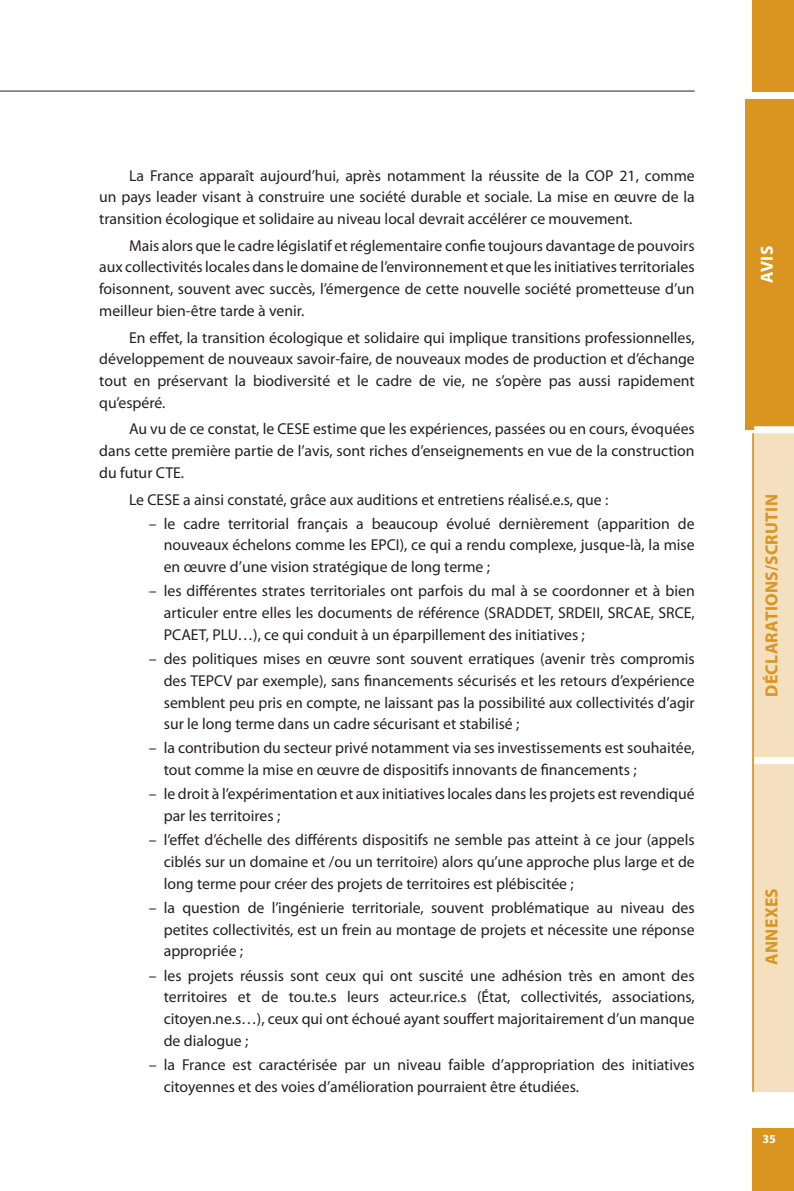
<style>
.page{position:relative;width:794px;height:1191px;background:#fff}
.page>*{position:absolute;margin:0;border:0;box-sizing:border-box;transform-origin:0 0}
.t1{font:700 17.5px "Myriad Pro";letter-spacing:.02em;color:#d9951f}
.t2{font:700 17.5px "Myriad Pro";color:#fff}
.Alinéa{font:15.75px/21.7px "Myriad Pro";color:#231f20;text-align:justify}
.t3{font:700 12.25px "Myriad Pro";color:#fff}
</style>
<div class="page">
<div style="left:752px;top:1129px;width:42px;height:62px;background:#d9951f"></div>
<div style="left:752px;top:0;width:42px;height:91px;background:#d9951f"></div>
<div style="left:754px;top:430px;width:40px;height:330px;background:#f4dfbe"></div>
<div style="left:754px;top:761px;width:40px;height:330px;background:#f4dfbe"></div>
<hr style="left:752px;top:433px;width:2px;height:658px;background:#d9951f">
<div style="left:745px;top:99px;width:49px;height:331px;background:#d9951f"></div>
<div style="left:754px;top:426px;width:40px;height:7px;background:#fff"></div>
<div style="left:754px;top:757px;width:40px;height:7px;background:#fff"></div>
<hr style="left:0;top:91px;width:694px;height:1px;background:#231f20">
<p class="Alinéa" style="left:99px;top:164px;width:597px;text-indent:30px">La France apparaît aujourd’hui, après notamment la réussite de la COP 21, comme un pays leader visant à construire une société durable et sociale. La mise en œuvre de la transition écologique et solidaire au niveau local devrait accélérer ce mouvement.</p>
<p class="Alinéa" style="left:99px;top:234px;width:597px;text-indent:30px">Mais alors que le cadre législatif et réglementaire confie toujours davantage de pouvoirs aux collectivités locales dans le domaine de l’environnement et que les initiatives territoriales foisonnent, souvent avec succès, l’émergence de cette nouvelle société prometteuse d’un meilleur bien-être tarde à venir.</p>
<p class="Alinéa" style="left:99px;top:326px;width:597px;text-indent:30px">En effet, la transition écologique et solidaire qui implique transitions professionnelles, développement de nouveaux savoir-faire, de nouveaux modes de production et d’échange tout en préservant la biodiversité et le cadre de vie, ne s’opère pas aussi rapidement qu’espéré.</p>
<p class="Alinéa" style="left:99px;top:418px;width:597px;text-indent:30px">Au vu de ce constat, le CESE estime que les expériences, passées ou en cours, évoquées dans cette première partie de l’avis, sont riches d’enseignements en vue de la construction du futur CTE.</p>
<p class="Alinéa" style="left:129px;top:488px;width:481px">Le CESE a ainsi constaté, grâce aux auditions et entretiens réalisé.e.s, que :</p>
<p class="Alinéa" style="left:164px;top:512px;width:532px;text-indent:-15px">– le cadre territorial français a beaucoup évolué dernièrement (apparition de nouveaux échelons comme les EPCI), ce qui a rendu complexe, jusque-là, la mise en œuvre d’une vision stratégique de long terme ;</p>
<p class="Alinéa" style="left:164px;top:580px;width:532px;text-indent:-15px">– les différentes strates territoriales ont parfois du mal à se coordonner et à bien articuler entre elles les documents de référence (SRADDET, SRDEII, SRCAE, SRCE, PCAET, PLU…), ce qui conduit à un éparpillement des initiatives ;</p>
<p class="Alinéa" style="left:164px;top:647px;width:532px;text-indent:-15px">– des politiques mises en œuvre sont souvent erratiques (avenir très compromis des TEPCV par exemple), sans financements sécurisés et les retours d’expérience semblent peu pris en compte, ne laissant pas la possibilité aux collectivités d’agir sur le long terme dans un cadre sécurisant et stabilisé ;</p>
<p class="Alinéa" style="left:164px;top:737px;width:532px;text-indent:-15px">– la contribution du secteur privé notamment via ses investissements est souhaitée, tout comme la mise en œuvre de dispositifs innovants de financements ;</p>
<p class="Alinéa" style="left:164px;top:783px;width:532px;text-indent:-15px">– le droit à l’expérimentation et aux initiatives locales dans les projets est revendiqué par les territoires ;</p>
<p class="Alinéa" style="left:164px;top:829px;width:532px;text-indent:-15px">– l’effet d’échelle des différents dispositifs ne semble pas atteint à ce jour (appels ciblés sur un domaine et /ou un territoire) alors qu’une approche plus large et de long terme pour créer des projets de territoires est plébiscitée ;</p>
<p class="Alinéa" style="left:164px;top:896px;width:532px;text-indent:-15px">– la question de l’ingénierie territoriale, souvent problématique au niveau des petites collectivités, est un frein au montage de projets et nécessite une réponse appropriée ;</p>
<p class="Alinéa" style="left:164px;top:964px;width:532px;text-indent:-15px">– les projets réussis sont ceux qui ont suscité une adhésion très en amont des territoires et de tou.te.s leurs acteur.rice.s (État, collectivités, associations, citoyen.ne.s…), ceux qui ont échoué ayant souffert majoritairement d’un manque de dialogue ;</p>
<p class="Alinéa" style="left:164px;top:1053px;width:532px;text-indent:-15px">– la France est caractérisée par un niveau faible d’appropriation des initiatives citoyennes et des voies d’amélioration pourraient être étudiées.</p>
<p class="t2" style="left:755px;top:283px;width:39px;rotate:-90deg">AVIS</p>
<p class="t1" style="left:760px;top:697px;width:204px;rotate:-90deg">DÉCLARATIONS/SCRUTIN</p>
<p class="t1" style="left:760px;top:964px;width:78px;rotate:-90deg">ANNEXES</p>
<p class="t3" style="left:762px;top:1131px;width:15px">35</p>
</div>
